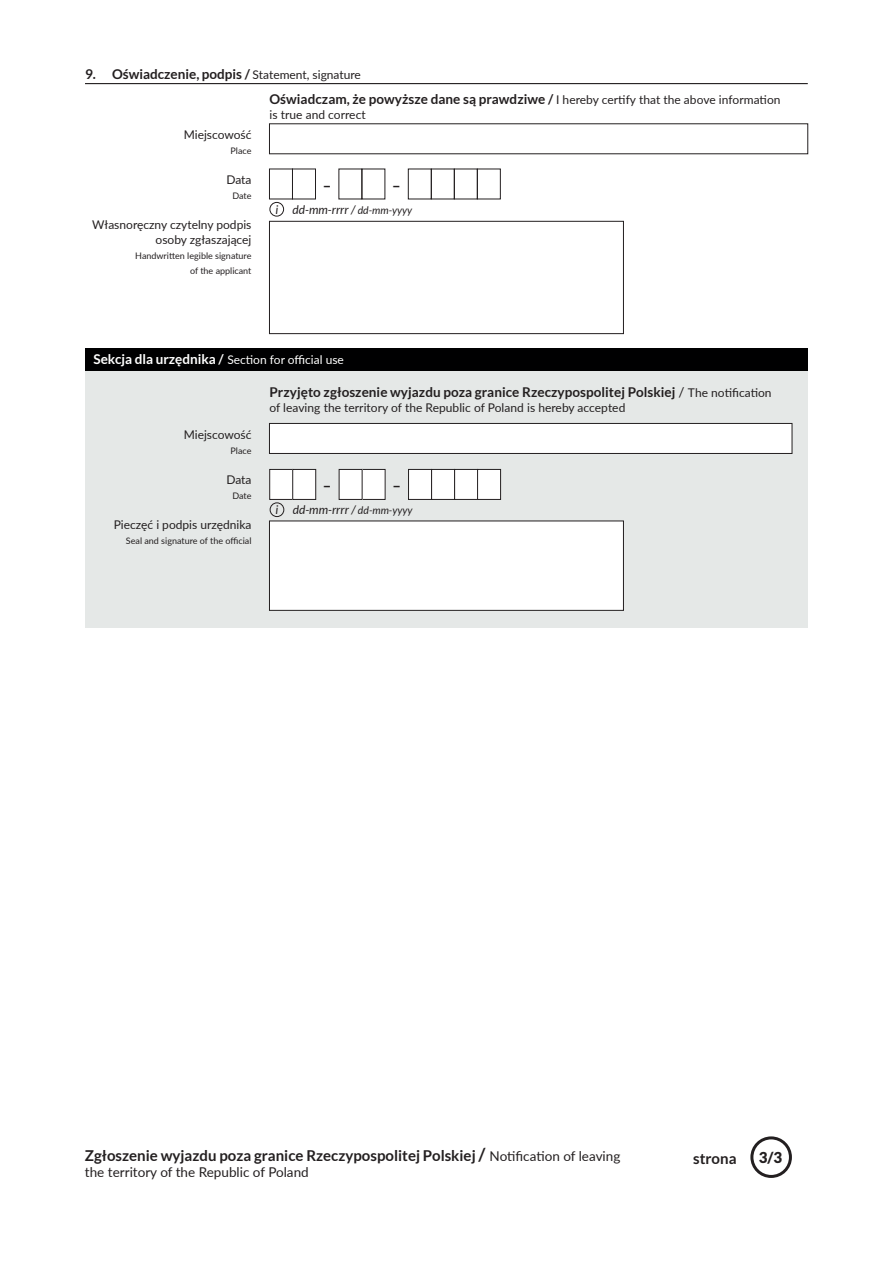
<style>
.page{position:relative;width:893px;height:1263px;background:#fff}
.page>*{position:absolute;margin:0;border:0;box-sizing:border-box;transform-origin:0 0}
.FSz_FOOTER_tytul_wni{font:700 15px "Lato";color:#231f20}
.FSz_podstawa_Lato_10{font:700 15px "Lato";color:#231f20}
.FSz_BODY_forms_dywiz{font:700 15px "Lato";color:#231f20}
.FSz_podstawa_Lato_10-2{font:900 15px "Lato";color:#231f20}
.FSz_comments_Lato_9p{font:700 13.5px "Lato";letter-spacing:.005em;color:#231f20}
.FSz_FOOTER_tytul_wni-2{font:13.5px "Lato";color:#231f20}
.FSz_BODY_forms_label{font:12px/15px "Lato";color:#231f20;text-align:right}
.FSz_comments_Lato_9p-2{font:12px "Lato";letter-spacing:.005em;color:#231f20}
.FSz_comments_Lato_9p-3{font:italic 12px "Lato";letter-spacing:.005em;color:#231f20}
.FSz_BODY_naglowek_se{font:12px "Lato";color:#fff}
.FSz_BODY_forms_label-2{font:9px/15px "Lato";color:#231f20;text-align:right}
.s1{font-weight:400;font-size:12px}
.s2{font-size:10.5px}
.s3{font-weight:700;font-size:13.5px}
.s4{font-weight:400}
.s5{font-size:18px}
.s6{font-weight:400;font-size:13.5px}
</style>
<div class="page">
<div style="left:85px;top:371px;width:723px;height:256px;background:#e5e8e7"></div>
<div style="left:85px;top:349px;width:723px;height:22px;background:#000001"></div>
<hr style="left:85px;top:83px;width:723px;height:1px;background:#231f20">
<div style="left:269px;top:221px;width:355px;height:113px;border:1px solid #231f20"></div>
<div style="left:454px;top:169px;width:23px;height:30px;border:1px solid #231f20"></div>
<div style="left:431px;top:169px;width:23px;height:30px;border:1px solid #231f20"></div>
<div style="left:477px;top:169px;width:23px;height:30px;border:1px solid #231f20"></div>
<div style="left:269px;top:169px;width:24px;height:30px;border:1px solid #231f20"></div>
<div style="left:292px;top:169px;width:24px;height:30px;border:1px solid #231f20"></div>
<div style="left:339px;top:169px;width:23px;height:30px;border:1px solid #231f20"></div>
<div style="left:408px;top:169px;width:23px;height:30px;border:1px solid #231f20"></div>
<div style="left:269px;top:202px;width:15px;height:14px;border:1px solid #231f20;border-radius:50%"></div>
<div style="left:750px;top:1136px;width:42px;height:42px;border:3px solid #231f20;border-radius:50%"></div>
<div style="left:269px;top:521px;width:354px;height:89px;background:#fff"></div>
<div style="left:269px;top:423px;width:523px;height:30px;background:#fff"></div>
<div style="left:269px;top:423px;width:523px;height:31px;border:1px solid #231f20"></div>
<div style="left:455px;top:469px;width:23px;height:30px;background:#fff"></div>
<div style="left:454px;top:469px;width:24px;height:31px;border:1px solid #231f20"></div>
<div style="left:432px;top:469px;width:23px;height:30px;background:#fff"></div>
<div style="left:431px;top:469px;width:24px;height:31px;border:1px solid #231f20"></div>
<div style="left:478px;top:469px;width:23px;height:30px;background:#fff"></div>
<div style="left:477px;top:469px;width:24px;height:31px;border:1px solid #231f20"></div>
<div style="left:270px;top:469px;width:23px;height:30px;background:#fff"></div>
<div style="left:269px;top:469px;width:24px;height:31px;border:1px solid #231f20"></div>
<div style="left:293px;top:469px;width:23px;height:30px;background:#fff"></div>
<div style="left:293px;top:469px;width:23px;height:31px;border:1px solid #231f20"></div>
<div style="left:362px;top:469px;width:23px;height:30px;background:#fff"></div>
<div style="left:362px;top:469px;width:23px;height:31px;border:1px solid #231f20"></div>
<div style="left:339px;top:469px;width:23px;height:30px;background:#fff"></div>
<div style="left:339px;top:469px;width:23px;height:31px;border:1px solid #231f20"></div>
<div style="left:408px;top:469px;width:24px;height:30px;background:#fff"></div>
<div style="left:408px;top:469px;width:24px;height:31px;border:1px solid #231f20"></div>
<div style="left:270px;top:502px;width:14px;height:15px;border:1px solid #231f20;border-radius:50%"></div>
<p class="FSz_comments_Lato_9p" style="left:85px;top:66px;width:277px">9. Oświadczenie, podpis / <span class="s1">Statement, signature</span></p>
<p class="FSz_BODY_forms_label" style="left:184px;top:126px;width:69px">Miejscowość</p>
<p class="FSz_BODY_forms_label-2" style="left:231px;top:143px;width:22px">Place</p>
<p class="FSz_BODY_forms_label" style="left:226px;top:171px;width:27px">Data</p>
<p class="FSz_BODY_forms_label-2" style="left:232px;top:188px;width:21px">Date</p>
<p class="FSz_BODY_forms_label" style="left:92px;top:216px;width:161px">Własnoręczny czytelny podpis osoby zgłaszającej</p>
<p class="FSz_BODY_forms_label-2" style="left:135px;top:248px;width:118px">Handwritten legible signature of the applicant</p>
<p class="FSz_comments_Lato_9p" style="left:269px;top:92px;width:513px">Oświadczam, że powyższe dane są prawdziwe / <span class="s1">I hereby certify that the above information</span></p>
<p class="FSz_comments_Lato_9p-2" style="left:269px;top:106px;width:98px">is true and correct</p>
<p class="FSz_BODY_forms_dywiz" style="left:323px;top:177px;width:10px">–</p>
<p class="FSz_BODY_forms_dywiz" style="left:392px;top:177px;width:10px">–</p>
<p class="FSz_comments_Lato_9p-3" style="left:275px;top:203px;width:4px">i</p>
<p class="FSz_comments_Lato_9p-3" style="left:292px;top:203px;width:121px">dd-mm-rrrr / <span class="s2">dd-mm-yyyy</span></p>
<p class="FSz_BODY_naglowek_se" style="left:94px;top:351px;width:252px"><span class="s3">Sekcja dla urzędnika /</span> Section for official use</p>
<p class="FSz_BODY_forms_label" style="left:184px;top:426px;width:69px">Miejscowość</p>
<p class="FSz_BODY_forms_label-2" style="left:231px;top:443px;width:22px">Place</p>
<p class="FSz_BODY_forms_label" style="left:226px;top:471px;width:27px">Data</p>
<p class="FSz_BODY_forms_label-2" style="left:232px;top:488px;width:21px">Date</p>
<p class="FSz_BODY_forms_label" style="left:114px;top:516px;width:139px">Pieczęć i podpis urzędnika</p>
<p class="FSz_BODY_forms_label-2" style="left:126px;top:533px;width:127px">Seal and signature of the official</p>
<p class="FSz_comments_Lato_9p" style="left:269px;top:384px;width:504px">Przyjęto zgłoszenie wyjazdu poza granice Rzeczypospolitej Polskiej <span class="s4">/</span> <span class="s1">The notification</span></p>
<p class="FSz_comments_Lato_9p-2" style="left:269px;top:399px;width:357px">of leaving the territory of the Republic of Poland is hereby accepted</p>
<p class="FSz_BODY_forms_dywiz" style="left:323px;top:477px;width:10px">–</p>
<p class="FSz_BODY_forms_dywiz" style="left:392px;top:477px;width:10px">–</p>
<p class="FSz_comments_Lato_9p-3" style="left:276px;top:503px;width:4px">i</p>
<p class="FSz_comments_Lato_9p-3" style="left:293px;top:503px;width:121px">dd-mm-rrrr / <span class="s2">dd-mm-yyyy</span></p>
<p class="FSz_FOOTER_tytul_wni" style="left:85px;top:1147px;width:537px">Zgłoszenie wyjazdu poza granice Rzeczypospolitej Polskiej <span class="s5">/</span> <span class="s6">Notification of leaving</span></p>
<p class="FSz_FOOTER_tytul_wni-2" style="left:85px;top:1162px;width:225px">the territory of the Republic of Poland</p>
<p class="FSz_podstawa_Lato_10" style="left:693px;top:1149px;width:45px">strona</p>
<p class="FSz_podstawa_Lato_10-2" style="left:759px;top:1149px;width:25px">3/3</p>
</div>
